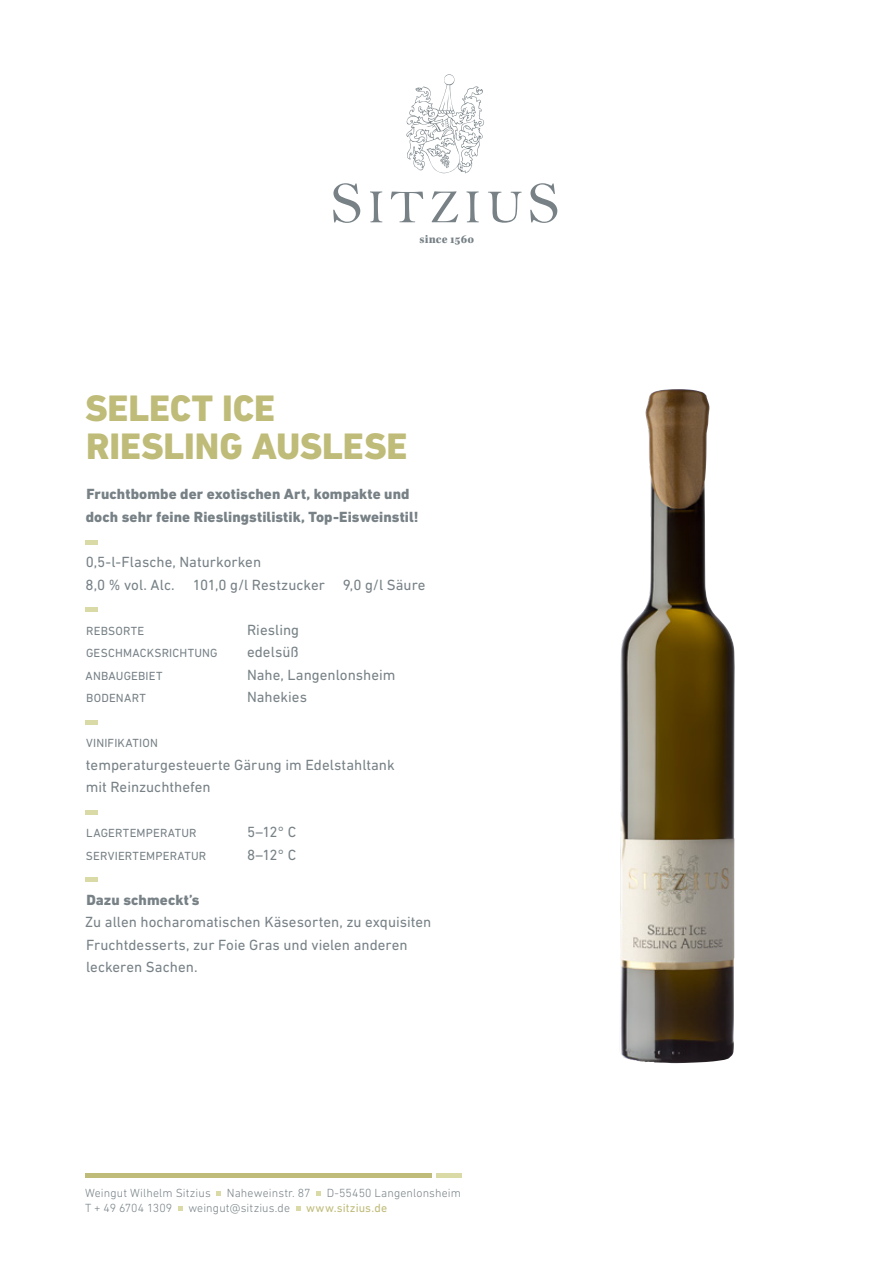
<style>
.page{position:relative;width:893px;height:1263px;background:#fff}
.page>*{position:absolute;margin:0;border:0;box-sizing:border-box;transform-origin:0 0}
.t1{font:800 37.5px/37.5px "DIN Next LT Pro";color:#bfbb78}
.t2{font:15px/22.5px "DIN Next LT Pro";color:#778186}
.t3{font:800 15px/22.5px "DIN Next LT Pro";letter-spacing:.005em;color:#778186}
.t4{font:12.6px "Kepler Std Black Scn";letter-spacing:.01em;color:#778186}
.t5{font:12px "DIN Next LT Pro";letter-spacing:.015em;color:#778186}
.t6{font:300 12px "DIN Next LT Pro";letter-spacing:.01em;color:#778186}
.t7{font:12px "DIN Next LT Pro";letter-spacing:.01em;color:#bfbb78}
</style>
<div class="page">
<svg style="left:333px;top:183px;width:224px;height:40px"></svg>
<svg style="left:406px;top:74px;width:78px;height:99px"></svg>
<hr style="left:85px;top:540px;width:13px;height:4px;background:#d9daa6">
<hr style="left:85px;top:608px;width:13px;height:4px;background:#d9daa6">
<hr style="left:85px;top:720px;width:13px;height:4px;background:#d9daa6">
<hr style="left:85px;top:810px;width:13px;height:4px;background:#d9daa6">
<hr style="left:85px;top:878px;width:13px;height:4px;background:#d9daa6">
<svg style="left:217px;top:1191px;width:4px;height:4px"></svg>
<svg style="left:316px;top:1191px;width:5px;height:4px"></svg>
<svg style="left:178px;top:1206px;width:4px;height:4px"></svg>
<svg style="left:296px;top:1206px;width:4px;height:4px"></svg>
<img style="left:620px;top:389px;width:115px;height:674px">
<hr style="left:85px;top:1174px;width:347px;height:4px;background:#bfbb78">
<hr style="left:436px;top:1174px;width:25px;height:4px;background:#d9daa6">
<p class="t4" style="left:419px;top:232px;width:56px">since 1560</p>
<h1 class="t1" style="left:85px;top:390px;width:324px">SELECT ICE<br>RIESLING AUSLESE</h1>
<p class="t3" style="left:86px;top:483px;width:334px">Fruchtbombe der exotischen Art, kompakte und doch sehr feine Rieslingstilistik, Top-Eisweinstil!</p>
<p class="t2" style="left:86px;top:550px;width:341px">0,5-l-Flasche, Naturkorken<br>8,0 % vol. Alc. 101,0 g/l Restzucker 9,0 g/l Säure</p>
<p class="t5" style="left:86px;top:623px;width:60px">REBSORTE</p>
<p class="t2" style="left:247px;top:618px;width:54px">Riesling</p>
<p class="t5" style="left:86px;top:646px;width:133px">GESCHMACKSRICHTUNG</p>
<p class="t2" style="left:247px;top:640px;width:53px">edelsüß</p>
<p class="t5" style="left:85px;top:668px;width:79px">ANBAUGEBIET</p>
<p class="t2" style="left:247px;top:663px;width:150px">Nahe, Langenlonsheim</p>
<p class="t5" style="left:86px;top:691px;width:61px">BODENART</p>
<p class="t2" style="left:247px;top:685px;width:62px">Nahekies</p>
<p class="t5" style="left:86px;top:736px;width:73px">VINIFIKATION</p>
<p class="t2" style="left:86px;top:753px;width:310px">temperaturgesteuerte Gärung im Edelstahltank mit Reinzuchthefen</p>
<p class="t5" style="left:86px;top:826px;width:112px">LAGERTEMPERATUR</p>
<p class="t2" style="left:247px;top:820px;width:51px">5–12° C</p>
<p class="t5" style="left:86px;top:848px;width:122px">SERVIERTEMPERATUR</p>
<p class="t2" style="left:247px;top:843px;width:51px">8–12° C</p>
<p class="t3" style="left:86px;top:888px;width:115px">Dazu schmeckt’s</p>
<p class="t2" style="left:85px;top:910px;width:348px">Zu allen hocharomatischen Käsesorten, zu exquisiten<br>Fruchtdesserts, zur Foie Gras und vielen anderen leckeren Sachen.</p>
<p class="t6" style="left:85px;top:1186px;width:127px">Weingut Wilhelm Sitzius</p>
<p class="t6" style="left:227px;top:1186px;width:85px">Naheweinstr. 87</p>
<p class="t6" style="left:327px;top:1186px;width:136px">D-55450 Langenlonsheim</p>
<p class="t6" style="left:85px;top:1201px;width:89px">T + 49 6704 1309</p>
<p class="t6" style="left:188px;top:1201px;width:103px">weingut@sitzius.de</p>
<p class="t7" style="left:306px;top:1201px;width:82px">www.sitzius.de</p>
</div>
